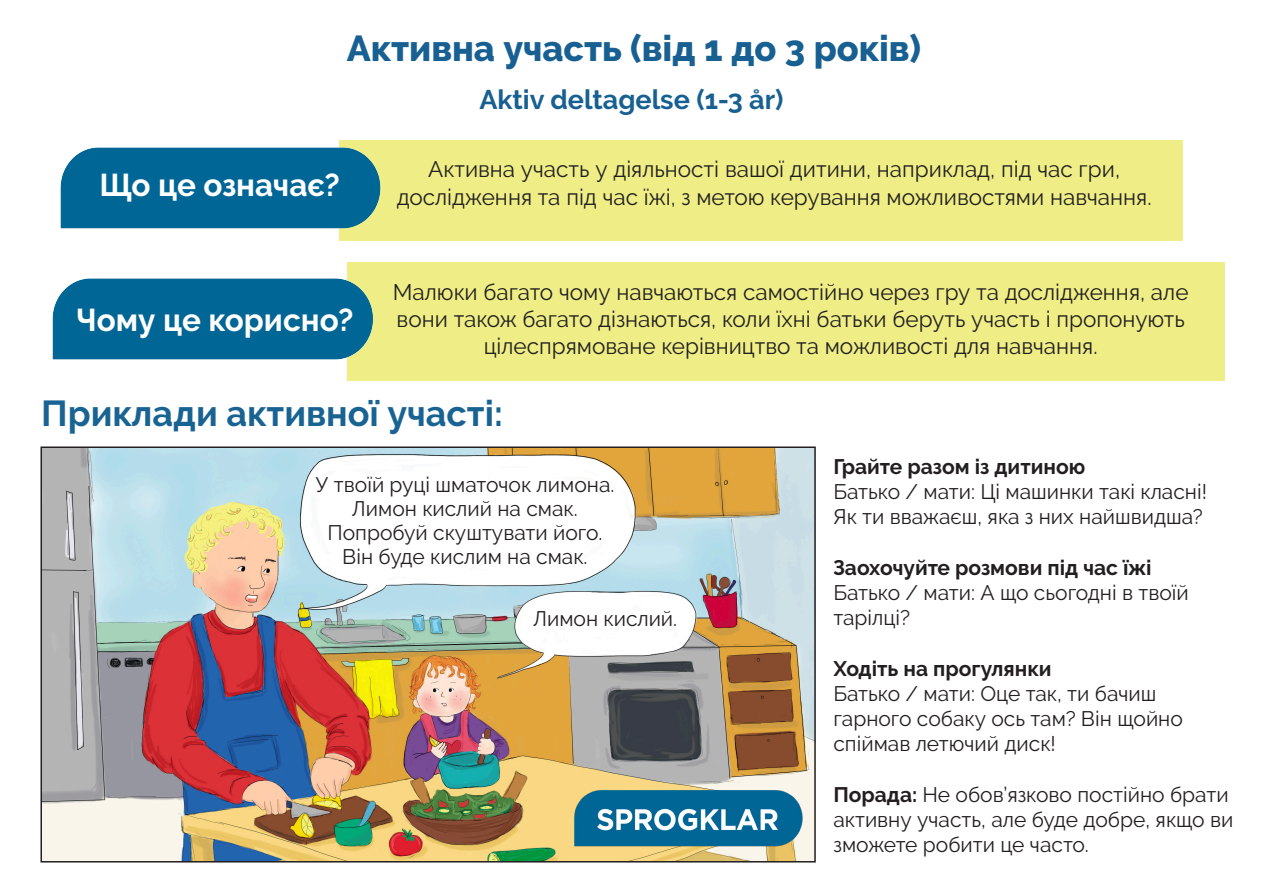
<style>
.page{position:relative;width:1263px;height:893px;background:#fff}
.page>*{position:absolute;margin:0;border:0;box-sizing:border-box;transform-origin:0 0}
.t1{font:800 36px "Raleway";color:#176091}
.t2{font:700 36px "Raleway";color:#196393}
.t3{font:700 31.5px "Raleway";color:#fffefc}
.t4{font:700 31.5px "Raleway";color:#fff}
.t5{font:700 27px "Raleway";color:#176091}
.t6{font:22.5px/27px "Raleway";color:#231f20;text-align:center}
.t7{font:21px/25.2px "Raleway";color:#231f20}
.t8{font:700 21px "Raleway";color:#231f20}
.s1{font-weight:700}
</style>
<div class="page">
<div style="left:348px;top:262px;width:877px;height:119px;background:#efee86"></div>
<div style="left:339px;top:140px;width:843px;height:100px;background:#efee86"></div>
<img style="left:43px;top:449px;width:770px;height:410px">
<img style="left:554px;top:773px;width:262px;height:89px">
<div style="left:60px;top:147px;width:321px;height:82px;background:#006696"></div>
<img style="left:52px;top:262px;width:321px;height:113px">
<p class="t1" style="left:347px;top:28px;width:576px">Активна участь (від 1 до 3 років)</p>
<p class="t4" style="left:99px;top:167px;width:242px">Що це означає?</p>
<p class="t3" style="left:77px;top:302px;width:278px">Чому це корисно?</p>
<p class="t5" style="left:479px;top:84px;width:306px">Aktiv deltagelse (1-3 år)</p>
<p class="t6" style="left:397px;top:156px;width:756px">Активна участь у діяльності вашої дитини, наприклад, під час гри, дослідження та під час їжі, з метою керування можливостями навчання.</p>
<p class="t6" style="left:393px;top:278px;width:797px">Малюки багато чому навчаються самостійно через гру та дослідження, але вони також багато дізнаються, коли їхні батьки беруть участь і пропонують цілеспрямоване керівництво та можливості для навчання.</p>
<p class="t2" style="left:41px;top:393px;width:463px">Приклади активної участі:</p>
<p class="t7" style="left:315px;top:473px;width:300px;line-height:24px;text-align:center">У твоїй руці шматочок лимона.<br>Лимон кислий на смак.<br>Попробуй скуштувати його.<br>Він буде кислим на смак.</p>
<p class="t7" style="left:533px;top:606px;width:145px">Лимон кислий.</p>
<p class="t8" style="left:833px;top:455px;width:253px">Грайте разом із дитиною</p>
<p class="t7" style="left:833px;top:479px;width:375px">Батько / мати: Ці машинки такі класні!<br>Як ти вважаєш, яка з них найшвидша?</p>
<p class="t8" style="left:833px;top:555px;width:320px">Заохочуйте розмови під час їжі</p>
<p class="t7" style="left:833px;top:580px;width:357px">Батько / мати: А що сьогодні в твоїй тарілці?</p>
<p class="t8" style="left:833px;top:656px;width:219px">Ходіть на прогулянки</p>
<p class="t7" style="left:833px;top:681px;width:351px">Батько / мати: Оце так, ти бачиш гарного собаку ось там? Він щойно спіймав летючий диск!</p>
<p class="t7" style="left:833px;top:781px;width:401px"><span class="s1">Порада:</span> Не обов’язково постійно брати активну участь, але буде добре, якщо ви зможете робити це часто.</p>
</div>
